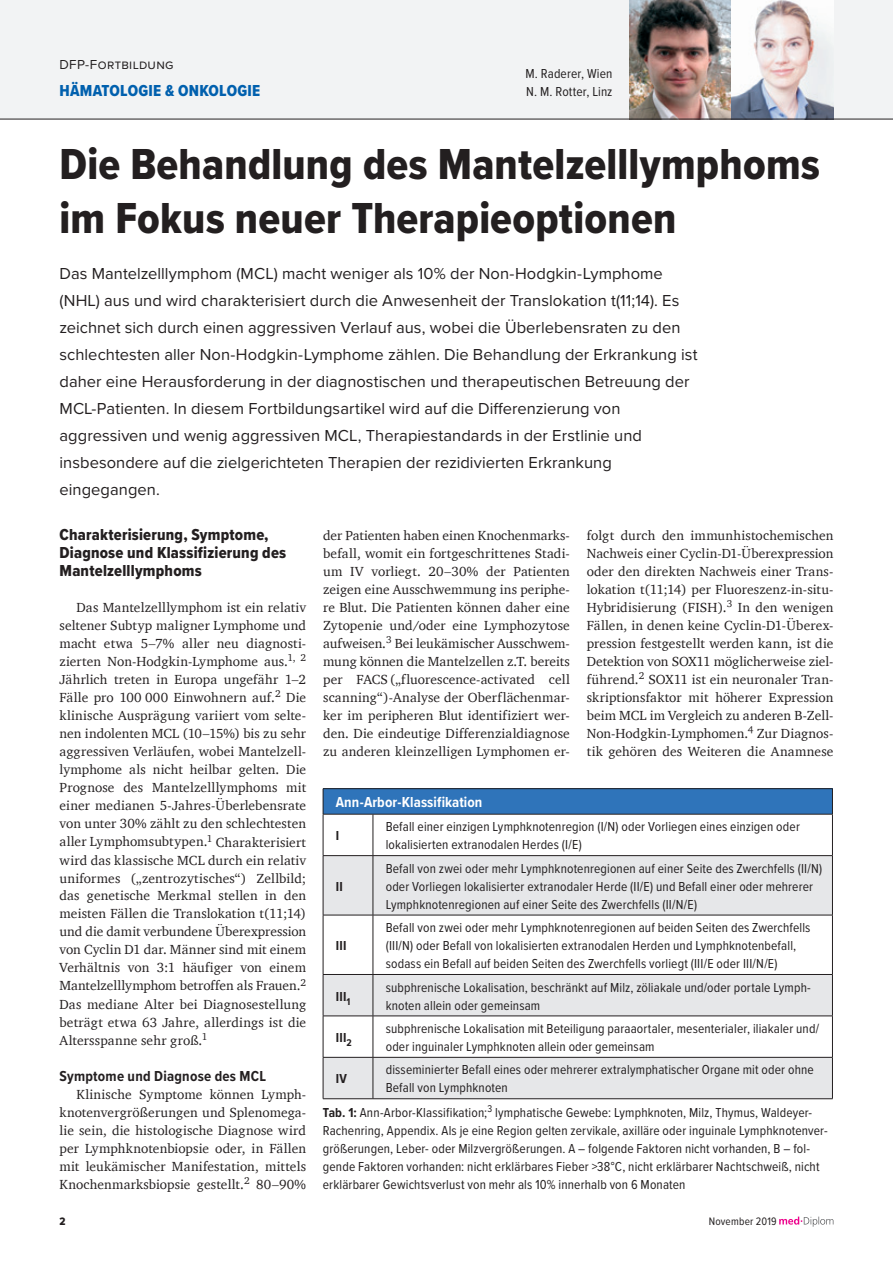
<style>
.page{position:relative;width:893px;height:1263px;background:#fff}
.page>*{position:absolute;margin:0;border:0;box-sizing:border-box;transform-origin:0 0}
.t1{font:45px/54px "Proxima Nova Cond Extrabld";letter-spacing:.005em;color:#231f20}
.t2{font:16.5px/27px "Proxima Nova";letter-spacing:.005em;color:#231f20}
.t3{font:16.5px/18px "Proxima Nova Cond Extrabld";letter-spacing:.015em;color:#231f20}
.t4{font:16.5px "Proxima Nova Cond Extrabld";letter-spacing:.015em;color:#0160ae}
.t5{font:700 15px "Proxima Nova Cond";letter-spacing:.015em;color:#231f20}
.t6{font:700 15px "Proxima Nova Cond";letter-spacing:.005em;color:#fff}
.t7{font:13.5px/18px "Charter";letter-spacing:.01em;color:#231f20;text-align:justify}
.t8{font:13.5px/18px "Proxima Nova Cond";letter-spacing:.01em;color:#231f20}
.t9{font:700 13.5px "Proxima Nova Cond";letter-spacing:.015em;color:#231f20}
.t10{font:13.5px "Proxima Nova";letter-spacing:.025em;color:#231f20}
.t11{font:11.25px "Proxima Nova Cond";letter-spacing:.02em;color:#231f20}
.t12{font:11.25px "Proxima Nova Cond Extrabld";color:#231f20}
.s1{font-weight:700}
</style>
<div class="page">
<div style="left:0;top:0;width:893px;height:119px;background:#f2f3f4"></div>
<img style="left:629px;top:0;width:102px;height:119px">
<svg style="left:731px;top:0;width:102px;height:119px"></svg>
<div style="left:323px;top:789px;width:509px;height:25px;background:#2f74ba"></div>
<svg style="left:324px;top:856px;width:508px;height:242px;fill:#e6e7e9"></svg>
<svg style="left:832px;top:789px;width:1px;height:25px"></svg>
<hr style="left:323px;top:788px;width:50px;height:1px;background:#231f20">
<svg style="left:323px;top:789px;width:1px;height:25px"></svg>
<hr style="left:373px;top:788px;width:460px;height:1px;background:#231f20">
<hr style="left:323px;top:814px;width:50px;height:1px;background:#231f20">
<hr style="left:323px;top:814px;width:1px;height:41px;background:#231f20">
<hr style="left:373px;top:814px;width:460px;height:1px;background:#231f20">
<hr style="left:373px;top:814px;width:1px;height:41px;background:#231f20">
<hr style="left:832px;top:814px;width:1px;height:41px;background:#231f20">
<hr style="left:323px;top:855px;width:50px;height:1px;background:#231f20">
<hr style="left:323px;top:856px;width:1px;height:59px;background:#231f20">
<hr style="left:373px;top:855px;width:460px;height:1px;background:#231f20">
<hr style="left:373px;top:856px;width:1px;height:59px;background:#231f20">
<hr style="left:832px;top:856px;width:1px;height:59px;background:#231f20">
<hr style="left:323px;top:915px;width:50px;height:1px;background:#231f20">
<hr style="left:323px;top:915px;width:1px;height:59px;background:#231f20">
<hr style="left:373px;top:915px;width:460px;height:1px;background:#231f20">
<hr style="left:373px;top:915px;width:1px;height:59px;background:#231f20">
<hr style="left:832px;top:915px;width:1px;height:59px;background:#231f20">
<hr style="left:323px;top:974px;width:50px;height:1px;background:#231f20">
<hr style="left:323px;top:975px;width:1px;height:41px;background:#231f20">
<hr style="left:373px;top:974px;width:460px;height:1px;background:#231f20">
<hr style="left:373px;top:975px;width:1px;height:41px;background:#231f20">
<hr style="left:832px;top:975px;width:1px;height:41px;background:#231f20">
<hr style="left:323px;top:1016px;width:50px;height:1px;background:#231f20">
<hr style="left:323px;top:1016px;width:1px;height:41px;background:#231f20">
<hr style="left:373px;top:1016px;width:460px;height:1px;background:#231f20">
<hr style="left:373px;top:1016px;width:1px;height:41px;background:#231f20">
<hr style="left:832px;top:1016px;width:1px;height:41px;background:#231f20">
<hr style="left:323px;top:1057px;width:50px;height:1px;background:#231f20">
<hr style="left:323px;top:1057px;width:1px;height:41px;background:#231f20">
<hr style="left:373px;top:1057px;width:460px;height:1px;background:#231f20">
<hr style="left:373px;top:1057px;width:1px;height:41px;background:#231f20">
<hr style="left:832px;top:1057px;width:1px;height:41px;background:#231f20">
<hr style="left:323px;top:1098px;width:50px;height:1px;background:#231f20">
<hr style="left:373px;top:1098px;width:460px;height:1px;background:#231f20">
<svg style="left:779px;top:1216px;width:54px;height:11px"></svg>
<hr style="left:0;top:119px;width:893px;height:1px;background:#231f20">
<p class="t10" style="left:60px;top:54px;width:116px">DFP-Fortbildung</p>
<p class="t4" style="left:60px;top:78px;width:202px">HÄMATOLOGIE &amp; ONKOLOGIE</p>
<p class="t8" style="left:525px;top:64px;width:89px">M. Raderer, Wien<br>N. M. Rotter, Linz</p>
<h1 class="t1" style="left:60px;top:136px;width:762px">Die Behandlung des Mantelzelllymphoms im Fokus neuer Therapieoptionen</h1>
<p class="t2" style="left:60px;top:259px;width:640px">Das Mantelzelllymphom (MCL) macht weniger als 10% der Non-Hodgkin-Lymphome (NHL) aus und wird charakterisiert durch die Anwesenheit der Translokation t(11;14). Es zeichnet sich durch einen aggressiven Verlauf aus, wobei die Überlebensraten zu den schlechtesten aller Non-Hodgkin-Lymphome zählen. Die Behandlung der Erkrankung ist daher eine Herausforderung in der diagnostischen und therapeutischen Betreuung der MCL-Patienten. In diesem Fortbildungsartikel wird auf die Differenzierung von aggressiven und wenig aggressiven MCL, Therapiestandards in der Erstlinie und insbesondere auf die zielgerichteten Therapien der rezidivierten Erkrankung eingegangen.</p>
<p class="t3" style="left:60px;top:526px;width:228px">Charakterisierung, Symptome,<br>Diagnose und Klassifizierung des<br>Mantelzelllymphoms</p>
<p class="t7" style="left:60px;top:599px;width:248px;text-indent:17px">Das Mantelzelllymphom ist ein relativ seltener Subtyp maligner Lymphome und macht etwa 5–7% aller neu diagnosti&shy;zierten Non-Hodgkin-Lymphome aus.<sup>1,</sup> <sup>2<br></sup>Jährlich treten in Europa ungefähr 1–2<br>Fälle pro 100 000 Einwohnern auf.<sup>2</sup> Die klinische Ausprägung variiert vom selte&shy;nen indolenten MCL (10–15%) bis zu sehr aggressiven Verläufen, wobei Mantelzell&shy;lymphome als nicht heilbar gelten. Die Prognose des Mantelzelllymphoms mit einer medianen 5-Jahres-Überlebensrate von unter 30% zählt zu den schlechtesten aller Lymphomsubtypen.<sup>1</sup> Charakterisiert wird das klassische MCL durch ein relativ uniformes („zentrozytisches“) Zellbild; das genetische Merkmal stellen in den meisten Fällen die Translokation t(11;14) und die damit verbundene Überexpression von Cyclin D1 dar. Männer sind mit einem Verhältnis von 3:1 häufiger von einem Mantelzelllymphom betroffen als Frauen.<sup>2<br></sup>Das mediane Alter bei Diagnosestellung beträgt etwa 63 Jahre, allerdings ist die Altersspanne sehr groß.<sup>1</sup></p>
<p class="t5" style="left:60px;top:1064px;width:208px">Symptome und Diagnose des MCL</p>
<p class="t7" style="left:60px;top:1085px;width:248px;text-indent:17px">Klinische Symptome können Lymph&shy;knotenvergrößerungen und Splenomega&shy;lie sein, die histologische Diagnose wird per Lymphknotenbiopsie oder, in Fällen mit leukämischer Manifestation, mittels Knochenmarksbiopsie gestellt.<sup>2</sup> 80–90%</p>
<p class="t7" style="left:323px;top:527px;width:248px">der Patienten haben einen Knochenmarks&shy;befall, womit ein fortgeschrittenes Stadi&shy;um IV vorliegt. 20–30% der Patienten zeigen eine Ausschwemmung ins periphe&shy;re Blut. Die Patienten können daher eine Zytopenie und/oder eine Lymphozytose aufweisen.<sup>3</sup> Bei leukämischer Ausschwem&shy;mung können die Mantelzellen z.T. bereits per FACS(„fluorescence-activated cell scanning“)-Analyse der Oberflächenmar&shy;ker im peripheren Blut identifiziert wer&shy;den. Die eindeutige Differenzialdiagnose zu anderen kleinzelligen Lymphomen er-</p>
<p class="t7" style="left:587px;top:527px;width:248px">folgt durch den immunhistochemischen Nachweis einer Cyclin-D1-Überexpression oder den direkten Nachweis einer Trans&shy;lokation t(11;14) per Fluoreszenz-in-situ-Hybridisierung (FISH).<sup>3</sup> In den wenigen Fällen, in denen keine Cyclin-D1-Überex&shy;pression festgestellt werden kann, ist die Detektion von SOX11 möglicherweise ziel&shy;führend.<sup>2</sup> SOX11 ist ein neuronaler Tran&shy;skriptionsfaktor mit höherer Expression beim MCL im Vergleich zu anderen B-Zell-Non-Hodgkin-Lymphomen.<sup>4</sup> Zur Diagnos&shy;tik gehören des Weiteren die Anamnese</p>
<p class="t6" style="left:336px;top:791px;width:148px">Ann-Arbor-Klassifikation</p>
<p class="t9" style="left:336px;top:826px;width:5px">I</p>
<p class="t8" style="left:386px;top:817px;width:416px">Befall einer einzigen Lymphknotenregion (I/N) oder Vorliegen eines einzigen oder lokalisierten extranodalen Herdes (I/E)</p>
<p class="t9" style="left:336px;top:876px;width:8px">II</p>
<p class="t8" style="left:386px;top:859px;width:438px">Befall von zwei oder mehr Lymphknotenregionen auf einer Seite des Zwerchfells (II/N) oder Vorliegen lokalisierter extranodaler Herde (II/E) und Befall einer oder mehrerer<br>Lymphknotenregionen auf einer Seite des Zwerchfells (II/N/E)</p>
<p class="t8" style="left:386px;top:918px;width:426px">Befall von zwei oder mehr Lymphknotenregionen auf beiden Seiten des Zwerchfells (III/N) oder Befall von lokalisierten extranodalen Herden und Lymphknotenbefall, sodass ein Befall auf beiden Seiten des Zwerchfells vorliegt (III/E oder III/N/E)</p>
<p class="t9" style="left:336px;top:936px;width:12px">III</p>
<p class="t9" style="left:336px;top:986px;width:16px">III<sub>1</sub></p>
<p class="t8" style="left:386px;top:977px;width:427px">subphrenische Lokalisation, beschränkt auf Milz, zöliakale und/oder portale Lymph&shy;knoten allein oder gemeinsam</p>
<p class="t9" style="left:336px;top:1027px;width:17px">III<sub>2</sub></p>
<p class="t8" style="left:386px;top:1019px;width:435px">subphrenische Lokalisation mit Beteiligung paraaortaler, mesenterialer, iliakaler und/ oder inguinaler Lymphknoten allein oder gemeinsam</p>
<p class="t9" style="left:336px;top:1069px;width:13px">IV</p>
<p class="t8" style="left:386px;top:1060px;width:430px">disseminierter Befall eines oder mehrerer extralymphatischer Organe mit oder ohne<br>Befall von Lymphknoten</p>
<p class="t8" style="left:323px;top:1103px;width:506px"><span class="s1">Tab. 1:</span> Ann-Arbor-Klassifikation;<sup>3</sup> lymphatische Gewebe: Lymphknoten, Milz, Thymus, Waldeyer-Rachenring, Appendix. Als je eine Region gelten zervikale, axilläre oder inguinale Lymphknotenver&shy;größerungen, Leber- oder Milzvergrößerungen. A – folgende Faktoren nicht vorhanden, B – fol&shy;gende Faktoren vorhanden: nicht erklärbares Fieber &gt;38°C, nicht erklärbarer Nachtschweiß, nicht erklärbarer Gewichtsverlust von mehr als 10% innerhalb von 6 Monaten</p>
<p class="t12" style="left:60px;top:1212px;width:8px">2</p>
<p class="t11" style="left:709px;top:1212px;width:70px">November 2019</p>
</div>
